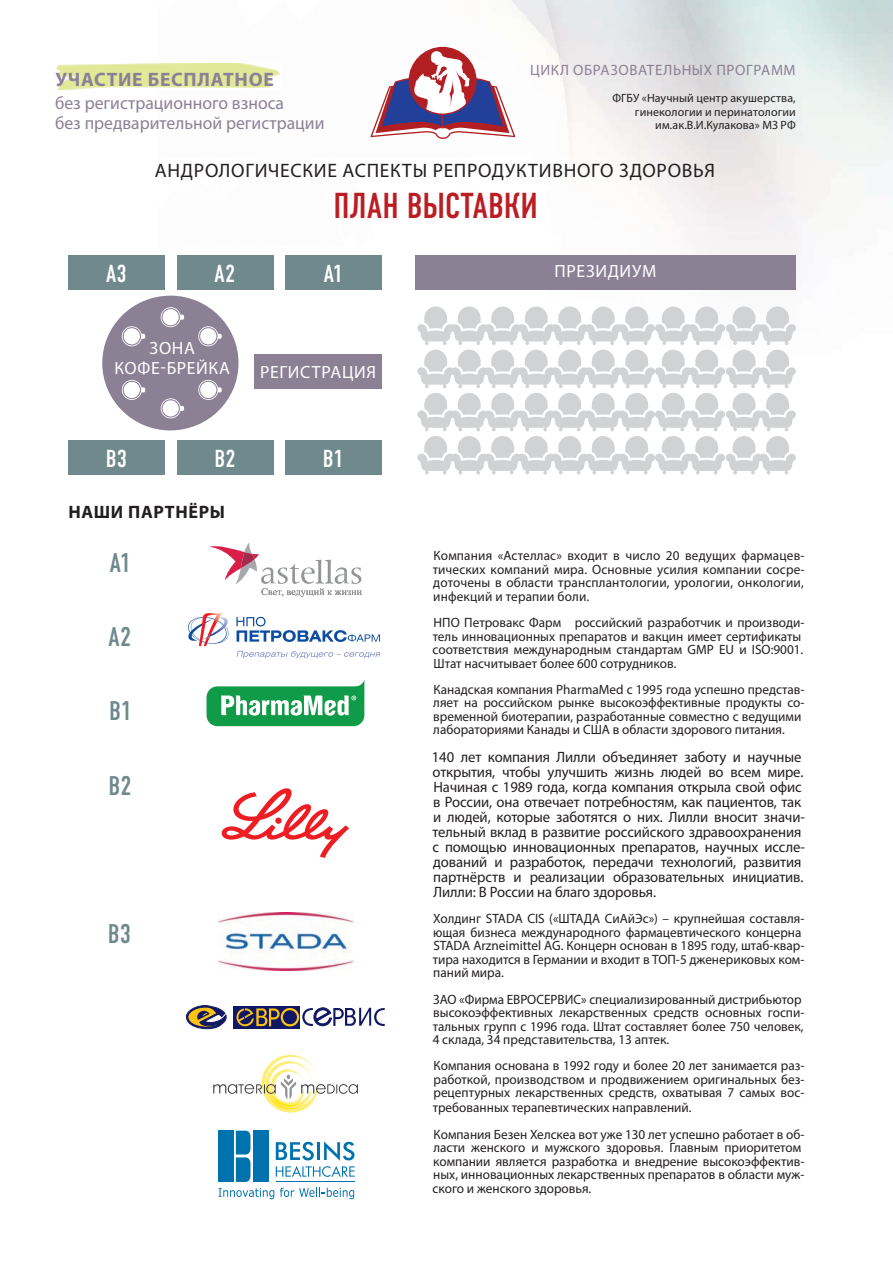
<style>
.page{position:relative;width:893px;height:1263px;background:#fff}
.page>*{position:absolute;margin:0;border:0;box-sizing:border-box;transform-origin:0 0}
.t1{font:36px "DIN Condensed C";letter-spacing:.01em;color:#bb1d22}
.t2{font:27px "DIN Condensed C";letter-spacing:-.01em;color:#6f898d}
.t3{font:24.6px "DIN Condensed C";letter-spacing:-.01em;color:#fff}
.t4{font:19.5px "Myriad Pro";letter-spacing:.035em;color:#231f20}
.t5{font:700 19.5px "Myriad Pro";letter-spacing:.035em;color:#8c8095}
.t6{font:18px/19.5px "Myriad Pro";color:#8c8095}
.t7{font:700 18px "Myriad Pro";letter-spacing:.035em;color:#231f20}
.t8{font:17.7px/20.5px "Myriad Pro";letter-spacing:.035em;color:#fff;text-align:center}
.t9{font:15px/15px "Myriad Pro";letter-spacing:-.005em;color:#231f20}
.t10{font:15px "Myriad Pro";letter-spacing:.035em;color:#8c8095}
.t11{font:13.5px/13.5px "Myriad Pro";color:#231f20}
.t12{font:12px/13.5px "Myriad Pro";letter-spacing:.005em;color:#231f20;text-align:right}
</style>
<div class="page">
<svg style="left:206px;top:681px;width:158px;height:45px"></svg>
<svg style="left:213px;top:1054px;width:145px;height:59px"></svg>
<img style="left:56px;top:64px;width:225px;height:25px">
<div style="left:234px;top:1006px;width:66px;height:22px;background:#101865"></div>
<svg style="left:236px;top:1008px;width:149px;height:18px"></svg>
<svg style="left:186px;top:1005px;width:41px;height:25px"></svg>
<svg style="left:222px;top:788px;width:127px;height:70px"></svg>
<svg style="left:370px;top:47px;width:145px;height:92px"></svg>
<svg style="left:209px;top:543px;width:153px;height:54px"></svg>
<svg style="left:236px;top:617px;width:144px;height:25px"></svg>
<svg style="left:236px;top:651px;width:144px;height:7px"></svg>
<svg style="left:188px;top:617px;width:41px;height:29px"></svg>
<img style="left:199px;top:613px;width:23px;height:33px">
<img style="left:218px;top:913px;width:135px;height:57px">
<div style="left:415px;top:255px;width:380px;height:34px;background:#8c8095"></div>
<svg style="left:417px;top:307px;width:378px;height:168px"></svg>
<div style="left:68px;top:255px;width:97px;height:34px;background:#6f898d"></div>
<div style="left:68px;top:440px;width:97px;height:35px;background:#6f898d"></div>
<div style="left:177px;top:255px;width:96px;height:34px;background:#6f898d"></div>
<div style="left:285px;top:255px;width:97px;height:34px;background:#6f898d"></div>
<div style="left:177px;top:440px;width:96px;height:35px;background:#6f898d"></div>
<div style="left:285px;top:440px;width:97px;height:35px;background:#6f898d"></div>
<div style="left:102px;top:296px;width:136px;height:134px;background:#8c8095;border-radius:50%"></div>
<div style="left:254px;top:354px;width:128px;height:35px;background:#8c8095"></div>
<svg style="left:161px;top:398px;width:23px;height:20px"></svg>
<svg style="left:161px;top:307px;width:23px;height:20px"></svg>
<svg style="left:122px;top:326px;width:23px;height:20px"></svg>
<svg style="left:122px;top:380px;width:23px;height:20px"></svg>
<svg style="left:198px;top:326px;width:24px;height:20px"></svg>
<svg style="left:198px;top:380px;width:24px;height:20px"></svg>
<svg style="left:218px;top:1188px;width:56px;height:11px"></svg>
<svg style="left:280px;top:1188px;width:74px;height:11px"></svg>
<div style="left:218px;top:1131px;width:15px;height:51px;background:#0073ae"></div>
<div style="left:253px;top:1131px;width:15px;height:51px;background:#0073ae"></div>
<svg style="left:236px;top:1131px;width:14px;height:51px"></svg>
<svg style="left:276px;top:1142px;width:78px;height:35px"></svg>
<hr style="left:276px;top:1181px;width:78px;height:1px;background:#0073ae">
<h3 class="t5" style="left:55px;top:72px;width:220px">УЧАСТИЕ БЕСПЛАТНОЕ</h3>
<h3 class="t6" style="left:55px;top:95px;width:271px">без регистрационного взноса<br>без предварительной регистрации</h3>
<p class="t10" style="left:530px;top:64px;width:267px">ЦИКЛ ОБРАЗОВАТЕЛЬНЫХ ПРОГРАММ</p>
<p class="t12" style="left:612px;top:92px;width:185px">ФГБУ «Научный центр акушерства, гинекологии и перинатологии им.ак.В.И.Кулакова» МЗ РФ</p>
<h3 class="t4" style="left:155px;top:163px;width:561px">АНДРОЛОГИЧЕСКИЕ АСПЕКТЫ РЕПРОДУКТИВНОГО ЗДОРОВЬЯ</h3>
<h1 class="t1" style="left:333px;top:192px;width:206px">ПЛАН ВЫСТАВКИ</h1>
<h3 class="t3" style="left:106px;top:264px;width:22px">А3</h3>
<h3 class="t8" style="left:554px;top:262px;width:103px">ПРЕЗИДИУМ</h3>
<h3 class="t3" style="left:214px;top:264px;width:22px">А2</h3>
<h3 class="t3" style="left:324px;top:264px;width:21px">А1</h3>
<h3 class="t8" style="left:115px;top:339px;width:117px">ЗОНА<br>КОФЕ-БРЕЙКА</h3>
<h3 class="t8" style="left:260px;top:363px;width:118px">РЕГИСТРАЦИЯ</h3>
<h3 class="t3" style="left:106px;top:449px;width:23px">B3</h3>
<h3 class="t3" style="left:214px;top:449px;width:23px">B2</h3>
<h3 class="t3" style="left:323px;top:449px;width:22px">B1</h3>
<h3 class="t7" style="left:68px;top:506px;width:158px">НАШИ ПАРТНЁРЫ</h3>
<h2 class="t2" style="left:110px;top:552px;width:23px">A1</h2>
<h2 class="t2" style="left:108px;top:627px;width:25px">A2</h2>
<h2 class="t2" style="left:109px;top:701px;width:24px">B1</h2>
<h2 class="t2" style="left:108px;top:775px;width:25px">B2</h2>
<h2 class="t2" style="left:108px;top:924px;width:25px">B3</h2>
<p class="t11" style="left:433px;top:550px;width:373px;text-align:justify">Компания «Астеллас» входит в число 20 ведущих фармацев&shy;тических компаний мира. Основные усилия компании сосре&shy;доточены в области трансплантологии, урологии, онкологии, инфекций и терапии боли.</p>
<p class="t11" style="left:432px;top:617px;width:373px">НПО Петровакс Фарм российский разработчик и производи&shy;тель инновационных препаратов и вакцин имеет сертификаты соответствия международным стандартам GMP EU и ISO:9001.<br>Штат насчитывает более 600 сотрудников.</p>
<p class="t11" style="left:433px;top:684px;width:373px">Канадская компания PharmaMed c 1995 года успешно представ&shy;ляет на российском рынке высокоэффективные продукты со&shy;временной биотерапии, разработанные совместно с ведущими лабораториями Канады и США в области здорового питания.</p>
<p class="t9" style="left:432px;top:751px;width:374px">140 лет компания Лилли объединяет заботу и научные открытия, чтобы улучшить жизнь людей во всем мире.<br>Начиная с 1989 года, когда компания открыла свой офис в России, она отвечает потребностям, как пациентов, так и людей, которые заботятся о них. Лилли вносит значи&shy;тельный вклад в развитие российского здравоохранения с помощью инновационных препаратов, научных иссле&shy;дований и разработок, передачи технологий, развития партнёрств и реализации образовательных инициатив.<br>Лилли: В России на благо здоровья.</p>
<p class="t11" style="left:433px;top:913px;width:373px">Холдинг STADA CIS («ШТАДА СиАйЭс») – крупнейшая составля&shy;ющая бизнеса международного фармацевтического концерна STADA Arzneimittel AG. Концерн основан в 1895 году, штаб-квар&shy;тира находится в Германии и входит в ТОП-5 дженериковых ком&shy;паний мира.</p>
<p class="t11" style="left:432px;top:994px;width:373px">ЗАО «Фир ма ЕВРОСЕРВИС» спе ци а ли зи ро ван ный дис три бью тор вы со ко эф фек тив ных ле кар ствен ных средств ос нов ных гос пи&shy;таль ных групп с 1996 го да. Штат со став ля ет бо лее 750 че ло век, 4 скла да, 34 пред ста ви тель ства, 13 ап тек.</p>
<p class="t11" style="left:433px;top:1060px;width:372px;text-align:justify">Компания основана в 1992 году и более 20 лет занимается раз&shy;работкой, производством и продвижением оригинальных без&shy;рецептурных лекарственных средств, охватывая 7 самых вос-</p>
<p class="t11" style="left:433px;top:1096px;width:373px;line-height:26.2px">требованных терапевтических направлений.<br>Компания Безен Хелскеа вот уже 130 лет успешно работает в об-</p>
<p class="t11" style="left:432px;top:1142px;width:373px">ласти женского и мужского здоровья. Главным приоритетом компании является разработка и внедрение высокоэффектив&shy;ных, инновационных лекарственных препаратов в области муж&shy;ского и женского здоровья.</p>
</div>
